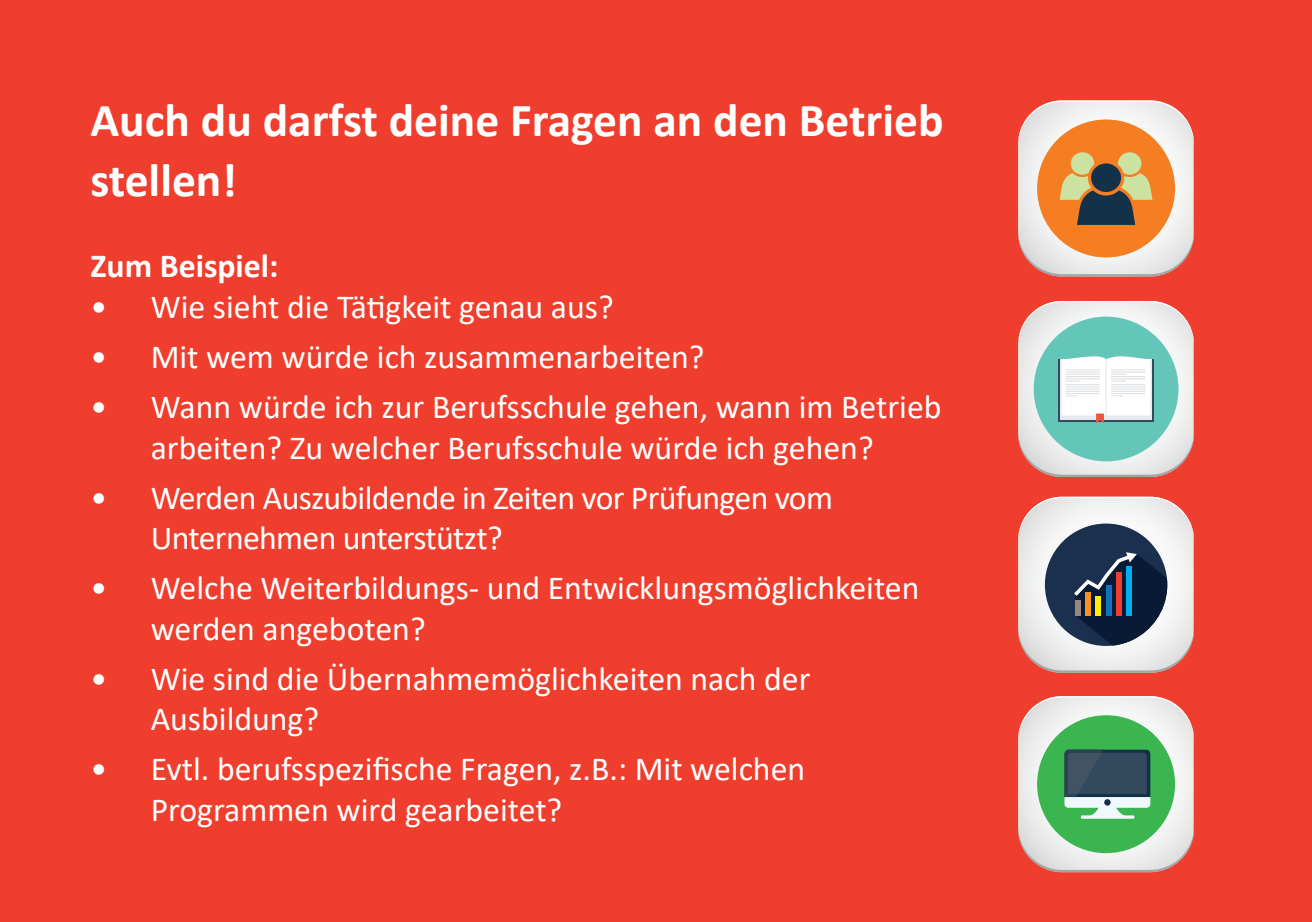
<style>
.page{position:relative;width:1312px;height:922px;background:#fff}
.page>*{position:absolute;margin:0;border:0;box-sizing:border-box;transform-origin:0 0}
.t1{font:700 47.5px/60.2px "Calibri";color:#fff}
.t2{font:33.75px/40.5px "Calibri";color:#fff}
.t3{font:33.75px/40.5px "Calibri";letter-spacing:-.02em;color:#fff}
.t4{font:700 33.75px "Calibri";color:#fff}
</style>
<div class="page">
<div style="left:0;top:0;width:1311px;height:921px;background:#ef3e2d"></div>
<svg style="left:1018px;top:100px;width:175px;height:176px;background:#dbac88"></svg>
<svg style="left:1018px;top:696px;width:175px;height:176px;background:#9abb9d"></svg>
<hr style="left:1080px;top:815px;width:54px;height:3px;background:#f0f8fd">
<svg style="left:1018px;top:496px;width:175px;height:176px;background:#9f9da5"></svg>
<svg style="left:1018px;top:301px;width:175px;height:176px;background:#bfd5d1"></svg>
<h1 class="t1" style="left:90px;top:89px;width:854px">Auch du darfst deine Fragen an den Betrieb stellen!</h1>
<p class="t4" style="left:90px;top:242px;width:190px">Zum Beispiel:</p>
<p class="t2" style="left:90px;top:285px;width:524px">• Wie sieht die Tätigkeit genau aus?</p>
<p class="t2" style="left:90px;top:335px;width:615px">• Mit wem würde ich zusammenarbeiten?</p>
<p class="t2" style="left:90px;top:385px;width:852px;text-align:center">• Wann würde ich zur Berufsschule gehen, wann im Betrieb arbeiten? Zu welcher Berufsschule würde ich gehen?</p>
<p class="t3" style="left:151px;top:476px;width:683px;text-indent:-60px">• Werden Auszubildende in Zeiten vor Prüfungen vom<br>Unternehmen unterstützt?</p>
<p class="t2" style="left:151px;top:566px;width:770px;text-indent:-60px">• Welche Weiterbildungs- und Entwicklungsmöglichkeiten werden angeboten?</p>
<p class="t2" style="left:151px;top:657px;width:661px;text-indent:-60px">• Wie sind die Übernahmemöglichkeiten nach der<br>Ausbildung?</p>
<p class="t2" style="left:151px;top:747px;width:656px;text-indent:-60px">• Evtl. berufsspezifische Fragen, z.B.: Mit welchen<br>Programmen wird gearbeitet?</p>
</div>
